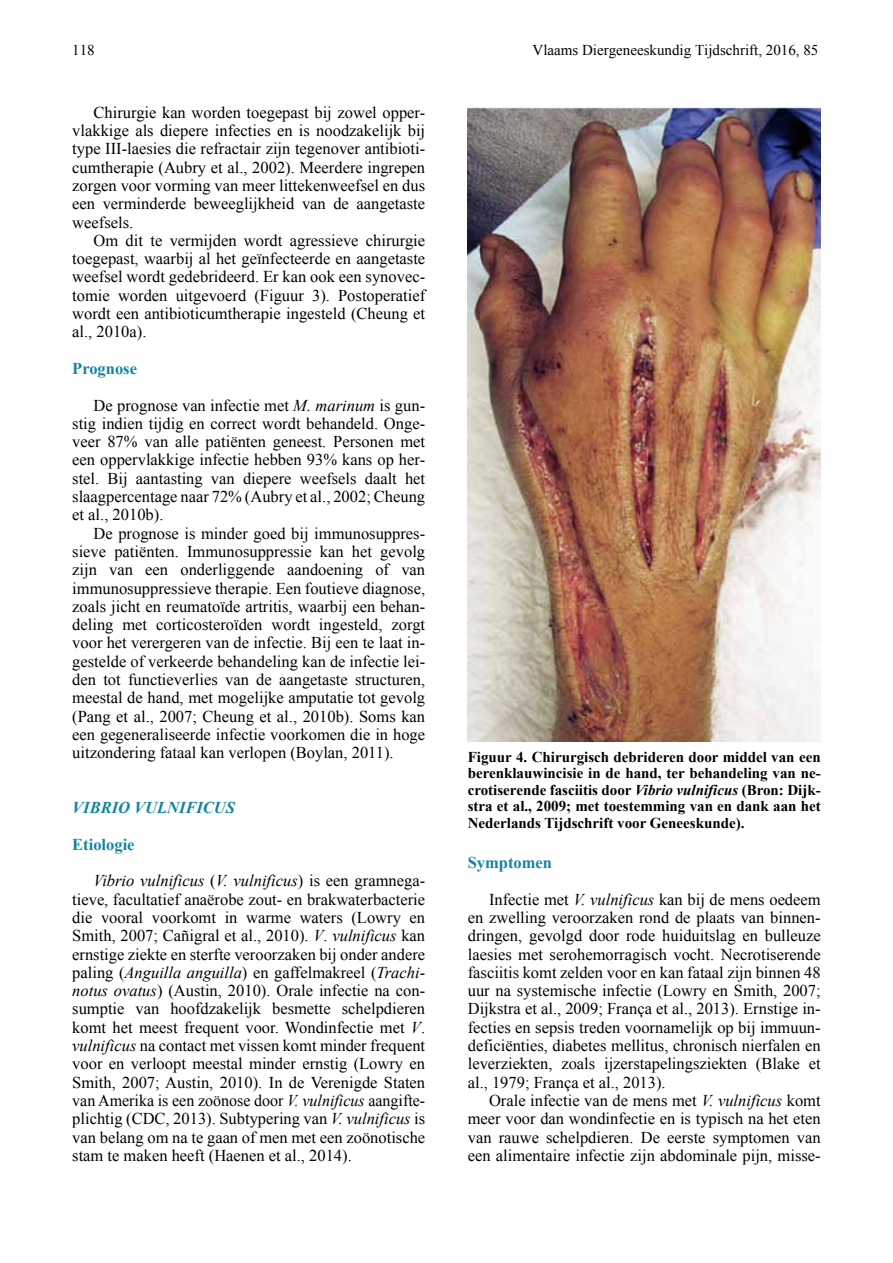
<style>
.page{position:relative;width:893px;height:1263px;background:#fff}
.page>*{position:absolute;margin:0;border:0;box-sizing:border-box;transform-origin:0 0}
.t1{font:16.5px/18.3px "Times New Roman";color:#000;text-align:justify}
.t2{font:700 16.5px "Times New Roman";color:#12849d}
.t3{font:italic 700 16.5px "Times New Roman";color:#12849d}
.t4{font:700 15px/16.5px "Times New Roman";color:#000;text-align:justify}
.t5{font:15px "Times New Roman";color:#000}
.s1{font-style:italic}
</style>
<div class="page">
<img style="left:468px;top:106px;width:353px;height:635px">
<p class="t5" style="left:72px;top:40px;width:24px">118</p>
<p class="t5" style="left:533px;top:40px;width:287px">Vlaams Diergeneeskundig Tijdschrift, 2016, 85</p>
<p class="t1" style="left:72px;top:103px;width:356px;text-indent:21px">Chirurgie kan worden toegepast bij zowel opper&shy;vlakkige als diepere infecties en is noodzakelijk bij type III-laesies die refractair zijn tegenover antibioti&shy;cumtherapie (Aubry et al., 2002). Meerdere ingrepen zorgen voor vorming van meer littekenweefsel en dus een verminderde beweeglijkheid van de aangetaste weefsels.</p>
<p class="t1" style="left:72px;top:231px;width:356px;text-indent:21px">Om dit te vermijden wordt agressieve chirurgie toegepast, waarbij al het geïnfecteerde en aangetaste weefsel wordt gedebrideerd. Er kan ook een synovec&shy;tomie worden uitgevoerd (Figuur 3). Postoperatief wordt een antibioticumtherapie ingesteld (Cheung et al., 2010a).</p>
<p class="t2" style="left:72px;top:357px;width:66px">Prognose</p>
<p class="t1" style="left:72px;top:396px;width:354px;text-indent:21px">De prognose van infectie met <span class="s1">M. marinum</span> is gun&shy;stig indien tijdig en correct wordt behandeld. Onge&shy;veer 87% van alle patiënten geneest. Personen met een oppervlakkige infectie hebben 93% kans op her&shy;stel. Bij aantasting van diepere weefsels daalt het slaagpercentage naar 72% (Aubry et al., 2002; Cheung et al., 2010b).</p>
<p class="t1" style="left:72px;top:524px;width:354px;text-indent:21px">De prognose is minder goed bij immunosuppres&shy;sieve patiënten. Immunosuppressie kan het gevolg zijn van een onderliggende aandoening of van immunosuppressieve therapie. Een foutieve diagnose, zoals jicht en reumatoïde artritis, waarbij een behan&shy;deling met corticosteroïden wordt ingesteld, zorgt voor het verergeren van de infectie. Bij een te laat in&shy;gestelde of verkeerde behandeling kan de infectie lei&shy;den tot functieverlies van de aangetaste structuren, meestal de hand, met mogelijke amputatie tot gevolg (Pang et al., 2007; Cheung et al., 2010b). Soms kan een gegeneraliseerde infectie voorkomen die in hoge uitzondering fataal kan verlopen (Boylan, 2011).</p>
<p class="t3" style="left:72px;top:796px;width:164px">VIBRIO VULNIFICUS</p>
<p class="t2" style="left:72px;top:833px;width:64px">Etiologie</p>
<p class="t1" style="left:72px;top:871px;width:354px;text-indent:21px"><span class="s1">Vibrio vulnificus</span> (<span class="s1">V. vulnificus</span>) is een gramnega&shy;tieve, facultatief anaërobe zout- en brakwaterbacterie die vooral voorkomt in warme waters (Lowry en Smith, 2007; Cañigral et al., 2010). <span class="s1">V</span>. <span class="s1">vulnificus</span> kan ernstige ziekte en sterfte veroorzaken bij onder andere paling (<span class="s1">Anguilla anguilla</span>) en gaffelmakreel (<span class="s1">Trachi&shy;notus ovatus</span>) (Austin, 2010). Orale infectie na con&shy;sumptie van hoofdzakelijk besmette schelpdieren komt het meest frequent voor. Wondinfectie met <span class="s1">V</span>. <span class="s1">vulnificus</span> na contact met vissen komt minder frequent voor en verloopt meestal minder ernstig (Lowry en Smith, 2007; Austin, 2010). In de Verenigde Staten van Amerika is een zoönose door <span class="s1">V. vulnificus</span> aangifte&shy;plichtig (CDC, 2013). Subtypering van <span class="s1">V. vulnificus</span> is van belang om na te gaan of men met een zoönotische stam te maken heeft (Haenen et al., 2014).</p>
<p class="t4" style="left:468px;top:748px;width:354px">Figuur 4. Chirurgisch debrideren door middel van een berenklauwincisie in de hand, ter behandeling van ne&shy;crotiserende fasciitis door <span class="s1">Vibrio vulnificus</span> (Bron: Dijk&shy;stra et al., 2009; met toestemming van en dank aan het Nederlands Tijdschrift voor Geneeskunde).</p>
<p class="t2" style="left:468px;top:851px;width:86px">Symptomen</p>
<p class="t1" style="left:468px;top:890px;width:354px;text-indent:21px">Infectie met <span class="s1">V. vulnificus</span> kan bij de mens oedeem en zwelling veroorzaken rond de plaats van binnen&shy;dringen, gevolgd door rode huiduitslag en bulleuze laesies met serohemorragisch vocht. Necrotiserende fasciitis komt zelden voor en kan fataal zijn binnen 48 uur na systemische infectie (Lowry en Smith, 2007; Dijkstra et al., 2009; França et al., 2013). Ernstige in&shy;fecties en sepsis treden voornamelijk op bij immuun&shy;deficiënties, diabetes mellitus, chronisch nierfalen en leverziekten, zoals ijzerstapelingsziekten (Blake et al., 1979; França et al., 2013).</p>
<p class="t1" style="left:468px;top:1091px;width:354px;text-indent:21px">Orale infectie van de mens met <span class="s1">V. vulnificus</span> komt meer voor dan wondinfectie en is typisch na het eten van rauwe schelpdieren. De eerste symptomen van een alimentaire infectie zijn abdominale pijn, misse-</p>
</div>
